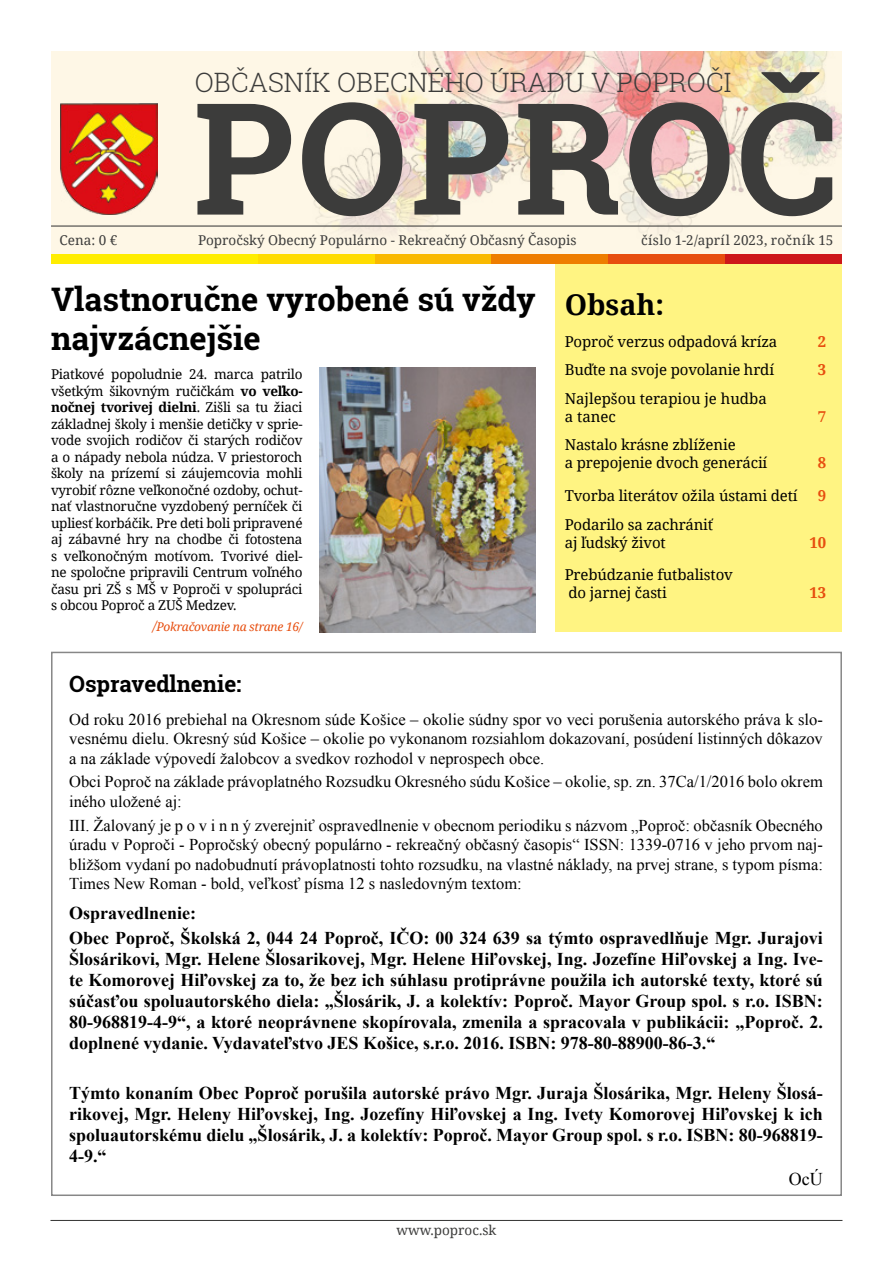
<style>
.page{position:relative;width:893px;height:1263px;background:#fff}
.page>*{position:absolute;margin:0;border:0;box-sizing:border-box;transform-origin:0 0}
.t1{font:700 155.7px "Roboto Slab";letter-spacing:.02em;color:#3c3c3b}
.t2{font:700 32.4px/38.8px "Roboto Slab";color:#000}
.t3{font:700 28.5px "Noto Serif";color:#000}
.t4{font:300 26.7px "Roboto Slab";color:#3c3c3b}
.t5{font:700 22.5px "Roboto Slab";color:#000}
.t6{font:700 18px/21px "Times New Roman";color:#000;text-align:justify}
.t7{font:18px "Times New Roman";color:#000}
.t8{font:16.5px/19.5px "Times New Roman";color:#000;text-align:justify}
.t9{font:15px/18px "Noto Serif";letter-spacing:-.01em;color:#000}
.t10{font:700 15px "Noto Serif";color:#e74e0f}
.t11{font:13.5px/16.5px "Noto Serif";letter-spacing:-.02em;color:#000;text-align:justify}
.t12{font:13.5px "Noto Serif";color:#3c3c3b}
.t13{font:13.5px "Noto Serif";letter-spacing:.02em;color:#3c3c3b}
.t14{font:italic 12px "Noto Serif";letter-spacing:-.02em;color:#e74e0f}
.s1{font-weight:700}
.s2{font-size:13.5px}
</style>
<div class="page">
<div style="left:51px;top:253px;width:791px;height:11px;background:#ffed00"></div>
<div style="left:725px;top:253px;width:117px;height:11px;background:#cd171a"></div>
<div style="left:608px;top:253px;width:117px;height:11px;background:#e74e0f"></div>
<div style="left:491px;top:253px;width:117px;height:11px;background:#ee7d00"></div>
<div style="left:375px;top:253px;width:116px;height:11px;background:#f9b900"></div>
<div style="left:258px;top:253px;width:117px;height:11px;background:#ffdc00"></div>
<div style="left:51px;top:51px;width:791px;height:203px;background:#fef7e6"></div>
<img style="left:314px;top:51px;width:528px;height:184px">
<div style="left:556px;top:264px;width:286px;height:367px;background:#fff482"></div>
<hr style="left:50px;top:1220px;width:792px;height:1px;background:#3c3c3b">
<img style="left:61px;top:103px;width:96px;height:111px">
<hr style="left:51px;top:225px;width:791px;height:2px;background:#3c3c3b">
<img style="left:320px;top:368px;width:216px;height:264px">
<h3 class="t4" style="left:195px;top:64px;width:538px">OBČASNÍK OBECNÉHO ÚRADU V POPROČI</h3>
<h1 class="t1" style="left:193px;top:51px;width:646px">poproč</h1>
<p class="t12" style="left:60px;top:230px;width:59px">Cena: 0 €</p>
<p class="t12" style="left:198px;top:230px;width:380px">Popročský Obecný Populárno - Rekreačný Občasný Časopis</p>
<p class="t13" style="left:641px;top:230px;width:194px">číslo 1-2/apríl 2023, ročník 15</p>
<h2 class="t2" style="left:51px;top:280px;width:486px">Vlastnoručne vyrobené sú vždy najvzácnejšie</h2>
<p class="t11" style="left:51px;top:365px;width:253px">Piatkové popoludnie 24. marca patrilo všetkým šikovným ručičkám <span class="s1">vo veľko&shy;nočnej tvorivej dielni</span>. Zišli sa tu žiaci základnej školy i menšie detičky v sprie&shy;vode svojich rodičov či starých rodičov a o nápady nebola núdza. V priestoroch školy na prízemí si záujemcovia mohli vyrobiť rôzne veľkonočné ozdoby, ochut&shy;nať vlastnoručne vyzdobený perníček či upliesť korbáčik. Pre deti boli pripravené aj zábavné hry na chodbe či fotostena s veľkonočným motívom. Tvorivé diel&shy;ne spoločne pripravili Centrum voľného času pri ZŠ s MŠ v Poproči v spolupráci s obcou Poproč a ZUŠ Medzev.</p>
<p class="t14" style="left:153px;top:618px;width:151px"><span class="s2">/</span>Pokračovanie na strane 16/</p>
<h3 class="t3" style="left:565px;top:284px;width:101px">Obsah:</h3>
<p class="t9" style="left:565px;top:332px;width:214px">Poproč verzus odpadová kríza</p>
<p class="t10" style="left:818px;top:331px;width:10px">2</p>
<p class="t9" style="left:565px;top:360px;width:211px">Buďte na svoje povolanie hrdí</p>
<p class="t10" style="left:818px;top:359px;width:10px">3</p>
<p class="t9" style="left:565px;top:389px;width:204px">Najlepšou terapiou je hudba a tanec</p>
<p class="t10" style="left:818px;top:406px;width:10px">7</p>
<p class="t9" style="left:565px;top:435px;width:204px">Nastalo krásne zblíženie<br>a prepojenie dvoch generácií</p>
<p class="t10" style="left:818px;top:452px;width:10px">8</p>
<p class="t9" style="left:565px;top:486px;width:235px">Tvorba literátov ožila ústami detí</p>
<p class="t10" style="left:818px;top:485px;width:10px">9</p>
<p class="t9" style="left:565px;top:515px;width:150px">Podarilo sa zachrániť aj ľudský život</p>
<p class="t10" style="left:810px;top:532px;width:18px">10</p>
<p class="t9" style="left:565px;top:565px;width:170px">Prebúdzanie futbalistov do jarnej časti</p>
<p class="t10" style="left:810px;top:582px;width:18px">13</p>
<p class="t5" style="left:69px;top:669px;width:174px">Ospravedlnenie:</p>
<p class="t8" style="left:69px;top:709px;width:755px">Od roku 2016 prebiehal na Okresnom súde Košice – okolie súdny spor vo veci porušenia autorského práva k slo&shy;vesnému dielu. Okresný súd Košice – okolie po vykonanom rozsiahlom dokazovaní, posúdení listinných dôkazov a na základe výpovedí žalobcov a svedkov rozhodol v neprospech obce.</p>
<p class="t8" style="left:69px;top:772px;width:755px">Obci Poproč na základe právoplatného Rozsudku Okresného súdu Košice – okolie, sp. zn. 37Ca/1/2016 bolo okrem iného uložené aj:</p>
<p class="t8" style="left:69px;top:815px;width:755px">III. Žalovaný je p o v i n n ý zverejniť ospravedlnenie v obecnom periodiku s názvom „Poproč: občasník Obecného úradu v Poproči - Popročský obecný populárno - rekreačný občasný časopis“ ISSN: 1339-0716 v jeho prvom naj&shy;bližšom vydaní po nadobudnutí právoplatnosti tohto rozsudku, na vlastné náklady, na prvej strane, s typom písma:<br>Times New Roman - bold, veľkosť písma 12 s nasledovným textom:</p>
<p class="t6" style="left:69px;top:899px;width:755px;line-height:25.2px">Ospravedlnenie:<br>Obec Poproč, Školská 2, 044 24 Poproč, IČO: 00 324 639 sa týmto ospravedlňuje Mgr. Jurajovi</p>
<p class="t6" style="left:69px;top:948px;width:755px">Šlosárikovi, Mgr. Helene Šlosarikovej, Mgr. Helene Hiľovskej, Ing. Jozefíne Hiľovskej a Ing. Ive&shy;te Komorovej Hiľovskej za to, že bez ich súhlasu protiprávne použila ich autorské texty, ktoré sú súčasťou spoluautorského diela: „Šlosárik, J. a kolektív: Poproč. Mayor Group spol. s r.o. ISBN:<br>80-968819-4-9“, a ktoré neoprávnene skopírovala, zmenila a spracovala v publikácii: „Poproč. 2. doplnené vydanie. Vydavateľstvo JES Košice, s.r.o. 2016. ISBN: 978-80-88900-86-3.“</p>
<p class="t6" style="left:69px;top:1082px;width:755px">Týmto konaním Obec Poproč porušila autorské právo Mgr. Juraja Šlosárika, Mgr. Heleny Šlosá&shy;rikovej, Mgr. Heleny Hiľovskej, Ing. Jozefíny Hiľovskej a Ing. Ivety Komorovej Hiľovskej k ich spoluautorskému dielu „Šlosárik, J. a kolektív: Poproč. Mayor Group spol. s r.o. ISBN: 80-968819- 4-9.“</p>
<p class="t7" style="left:789px;top:1166px;width:35px">OcÚ</p>
<p class="t12" style="left:397px;top:1221px;width:101px">www.poproc.sk</p>
</div>
